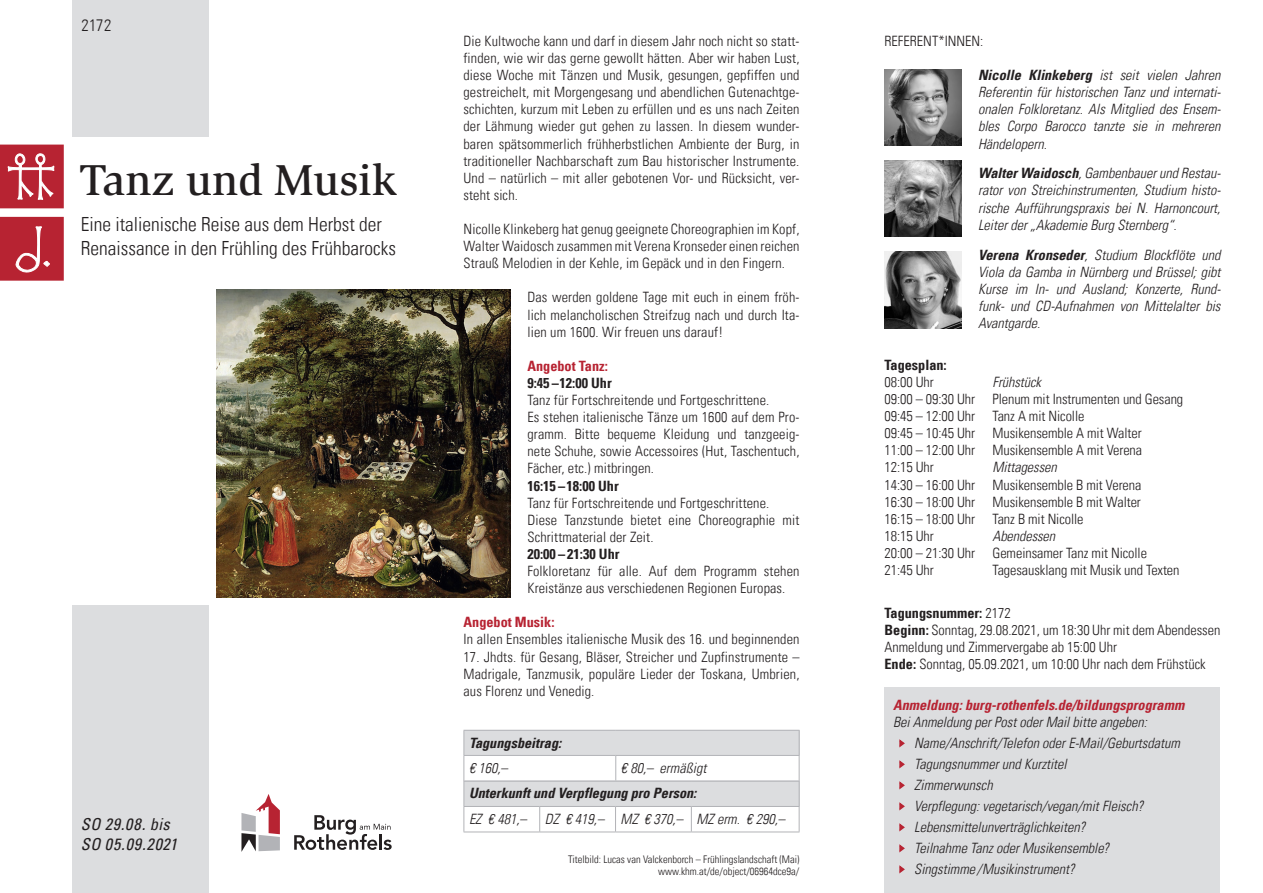
<style>
.page{position:relative;width:1263px;height:893px;background:#fff}
.page>*{position:absolute;margin:0;border:0;box-sizing:border-box;transform-origin:0 0}
.t1{font:500 44.55px "Slimbach";color:#231f20}
.t2{font:300 condensed 19.5px/24px "Univers LT";color:#231f20}
.t3{font:italic condensed 16.5px/19.5px "Univers LT";letter-spacing:.04em;color:#231f20}
.t4{font:300 condensed 16.5px "Univers LT";color:#231f20}
.t5{font:300 condensed 14.25px/17.1px "Univers LT";letter-spacing:.01em;color:#231f20}
.t6{font:italic 300 condensed 14.25px/17.1px "Univers LT";color:#231f20;text-align:justify}
.t7{font:700 condensed 14.25px "Univers LT";color:#231f20}
.t8{font:italic 700 condensed 14.25px "Univers LT";color:#231f20}
.t9{font:italic 700 condensed 14.25px "Univers LT";color:#b72332}
.t10{font:700 condensed 14.25px "Univers LT";color:#b72332}
.t11{font:300 condensed 10.5px/12.6px "Univers LT";color:#231f20;text-align:right}
.s1{font-weight:700}
</style>
<div class="page">
<div style="left:72px;top:0;width:136px;height:136px;background:#dcdddf"></div>
<div style="left:72px;top:606px;width:136px;height:287px;background:#dcdddf"></div>
<div style="left:884px;top:688px;width:336px;height:205px;background:#dcdddf"></div>
<svg style="left:899px;top:739px;width:6px;height:9px"></svg>
<svg style="left:899px;top:760px;width:6px;height:9px"></svg>
<svg style="left:899px;top:781px;width:6px;height:9px"></svg>
<svg style="left:899px;top:802px;width:6px;height:9px"></svg>
<svg style="left:899px;top:823px;width:6px;height:9px"></svg>
<svg style="left:899px;top:844px;width:6px;height:9px"></svg>
<svg style="left:899px;top:865px;width:6px;height:9px"></svg>
<img style="left:217px;top:289px;width:293px;height:308px">
<svg style="left:294px;top:815px;width:98px;height:35px"></svg>
<svg style="left:241px;top:794px;width:39px;height:58px"></svg>
<hr style="left:463px;top:832px;width:77px;height:1px;background:#b2b3b7">
<hr style="left:540px;top:832px;width:75px;height:1px;background:#b2b3b7">
<hr style="left:615px;top:832px;width:76px;height:1px;background:#b2b3b7">
<hr style="left:691px;top:832px;width:108px;height:1px;background:#b2b3b7">
<hr style="left:463px;top:730px;width:153px;height:1px;background:#b2b3b7">
<hr style="left:616px;top:730px;width:183px;height:1px;background:#b2b3b7">
<svg style="left:463px;top:731px;width:337px;height:101px"></svg>
<hr style="left:463px;top:781px;width:153px;height:1px;background:#b2b3b7">
<hr style="left:616px;top:781px;width:183px;height:1px;background:#b2b3b7">
<svg style="left:0;top:217px;width:64px;height:64px;background:#bc3543"></svg>
<svg style="left:0;top:145px;width:64px;height:64px;background:#c24551"></svg>
<img style="left:884px;top:160px;width:77px;height:77px">
<img style="left:884px;top:252px;width:77px;height:76px">
<img style="left:884px;top:69px;width:77px;height:77px">
<p class="t4" style="left:82px;top:16px;width:31px">2172</p>
<h1 class="t1" style="left:80px;top:153px;width:319px">Tanz und Musik</h1>
<h2 class="t2" style="left:81px;top:212px;width:317px">Eine italienische Reise aus dem Herbst der<br>Renaissance in den Frühling des Frühbarocks</h2>
<p class="t3" style="left:81px;top:814px;width:98px">SO 29.08. bis<br>SO 05.09.2021</p>
<p class="t5" style="left:463px;top:32px;width:337px;text-align:justify">Die Kultwoche kann und darf in diesem Jahr noch nicht so statt&shy;finden, wie wir das gerne gewollt hätten. Aber wir haben Lust, diese Woche mit Tänzen und Musik, gesungen, gepfiffen und gestreichelt, mit Morgengesang und abendlichen Gutenachtge&shy;schichten, kurzum mit Leben zu erfüllen und es uns nach Zeiten der Lähmung wieder gut gehen zu lassen. In diesem wunder&shy;baren spätsommerlich frühherbstlichen Ambiente der Burg, in traditioneller Nachbarschaft zum Bau historischer Instrumente.<br>Und – natürlich – mit aller gebotenen Vor- und Rücksicht, ver&shy;steht sich.</p>
<p class="t5" style="left:463px;top:220px;width:337px;text-align:justify">Nicolle Klinkeberg hat genug geeignete Choreographien im Kopf, Walter Waidosch zusammen mit Verena Kronseder einen reichen Strauß Melodien in der Kehle, im Gepäck und in den Fingern.</p>
<p class="t5" style="left:527px;top:289px;width:274px;text-align:justify">Das werden goldene Tage mit euch in einem fröh&shy;lich melancholischen Streifzug nach und durch Ita&shy;lien um 1600. Wir freuen uns darauf!</p>
<p class="t10" style="left:527px;top:357px;width:82px">Angebot Tanz:</p>
<p class="t7" style="left:527px;top:374px;width:86px">9:45 –12:00 Uhr</p>
<p class="t5" style="left:527px;top:391px;width:274px">Tanz für Fortschreitende und Fortgeschrittene.<br>Es stehen italienische Tänze um 1600 auf dem Pro&shy;gramm. Bitte bequeme Kleidung und tanzgeeig&shy;nete Schuhe, sowie Accessoires (Hut, Taschentuch, Fächer, etc.) mitbringen.</p>
<p class="t7" style="left:527px;top:477px;width:93px">16:15 –18:00 Uhr</p>
<p class="t5" style="left:527px;top:494px;width:274px">Tanz für Fortschreitende und Fortgeschrittene.<br>Diese Tanzstunde bietet eine Choreographie mit<br>Schrittmaterial der Zeit.</p>
<p class="t7" style="left:527px;top:545px;width:94px">20:00 – 21:30 Uhr</p>
<p class="t5" style="left:527px;top:562px;width:274px">Folkloretanz für alle. Auf dem Programm stehen<br>Kreistänze aus verschiedenen Regionen Europas.</p>
<p class="t10" style="left:463px;top:613px;width:93px">Angebot Musik:</p>
<p class="t5" style="left:463px;top:631px;width:337px">In allen Ensembles italienische Musik des 16. und beginnenden</p>
<p class="t5" style="left:463px;top:648px;width:337px;text-align:justify">17. Jhdts. für Gesang, Bläser, Streicher und Zupfinstrumente – Madrigale, Tanzmusik, populäre Lieder der Toskana, Umbrien, aus Florenz und Venedig.</p>
<p class="t8" style="left:469px;top:734px;width:94px">Tagungsbeitrag:</p>
<p class="t6" style="left:469px;top:759px;width:40px">€ 160,–</p>
<p class="t6" style="left:621px;top:759px;width:87px">€ 80,– ermäßigt</p>
<p class="t8" style="left:469px;top:785px;width:229px">Unterkunft und Verpflegung pro Person:</p>
<p class="t6" style="left:469px;top:810px;width:59px">EZ € 481,–</p>
<p class="t6" style="left:545px;top:810px;width:242px">DZ € 419,– MZ € 370,– MZ erm. € 290,–</p>
<p class="t11" style="left:568px;top:852px;width:233px">Titelbild: Lucas van Valckenborch – Frühlingslandschaft (Mai) www.khm.at/de/object/06964dce9a/</p>
<p class="t5" style="left:884px;top:32px;width:100px">REFERENT*INNEN:</p>
<p class="t6" style="left:978px;top:67px;width:244px"><span class="s1">Nicolle Klinkeberg</span> ist seit vielen Jahren Referentin für historischen Tanz und internati&shy;onalen Folkloretanz. Als Mitglied des Ensem&shy;bles Corpo Barocco tanzte sie in mehreren Händelopern.</p>
<p class="t6" style="left:978px;top:165px;width:244px"><span class="s1">Walter Waidosch</span>, Gambenbauer und Restau&shy;rator von Streichinstrumenten, Studium histo&shy;rische Aufführungspraxis bei N. Harnoncourt, Leiter der „Akademie Burg Sternberg“.</p>
<p class="t6" style="left:978px;top:246px;width:244px"><span class="s1">Verena Kronseder</span>, Studium Blockflöte und Viola da Gamba in Nürnberg und Brüssel; gibt Kurse im In- und Ausland; Konzerte, Rund&shy;funk- und CD-Aufnahmen von Mittelalter bis Avantgarde.</p>
<p class="t7" style="left:884px;top:356px;width:64px">Tagesplan:</p>
<p class="t5" style="left:884px;top:373px;width:51px">08:00 Uhr</p>
<p class="t6" style="left:992px;top:373px;width:50px">Frühstück</p>
<p class="t5" style="left:884px;top:390px;width:300px">09:00 – 09:30 Uhr Plenum mit Instrumenten und Gesang 09:45 – 12:00 Uhr Tanz A mit Nicolle<br>09:45 – 10:45 Uhr Musikensemble A mit Walter<br>11:00 – 12:00 Uhr Musikensemble A mit Verena<br>12:15 Uhr</p>
<p class="t6" style="left:992px;top:459px;width:66px">Mittagessen</p>
<p class="t5" style="left:884px;top:476px;width:258px">14:30 – 16:00 Uhr Musikensemble B mit Verena<br>16:30 – 18:00 Uhr Musikensemble B mit Walter<br>16:15 – 18:00 Uhr Tanz B mit Nicolle<br>18:15 Uhr</p>
<p class="t6" style="left:992px;top:527px;width:64px">Abendessen</p>
<p class="t5" style="left:884px;top:544px;width:264px">20:00 – 21:30 Uhr Gemeinsamer Tanz mit Nicolle<br>21:45 Uhr</p>
<p class="t5" style="left:992px;top:561px;width:189px">Tagesausklang mit Musik und Texten</p>
<p class="t5" style="left:884px;top:604px;width:337px"><span class="s1">Tagungsnummer:</span> 2172<br><span class="s1">Beginn:</span> Sonntag, 29.08.2021, um 18:30 Uhr mit dem Abendessen Anmeldung und Zimmervergabe ab 15:00 Uhr<br><span class="s1">Ende:</span> Sonntag, 05.09.2021, um 10:00 Uhr nach dem Frühstück</p>
<p class="t9" style="left:893px;top:696px;width:293px">Anmeldung: burg-rothenfels.de/bildungsprogramm</p>
<p class="t6" style="left:914px;top:712px;width:267px;line-height:21px;text-align:left;text-indent:-21px">Bei Anmeldung per Post oder Mail bitte angeben:<br>Name/Anschrift/Telefon oder E-Mail/Geburtsdatum Tagungsnummer und Kurztitel<br>Zimmerwunsch<br>Verpflegung: vegetarisch/vegan/mit Fleisch?<br>Lebensmittelunverträglichkeiten?<br>Teilnahme Tanz oder Musikensemble?<br>Singstimme/Musikinstrument?</p>
</div>
